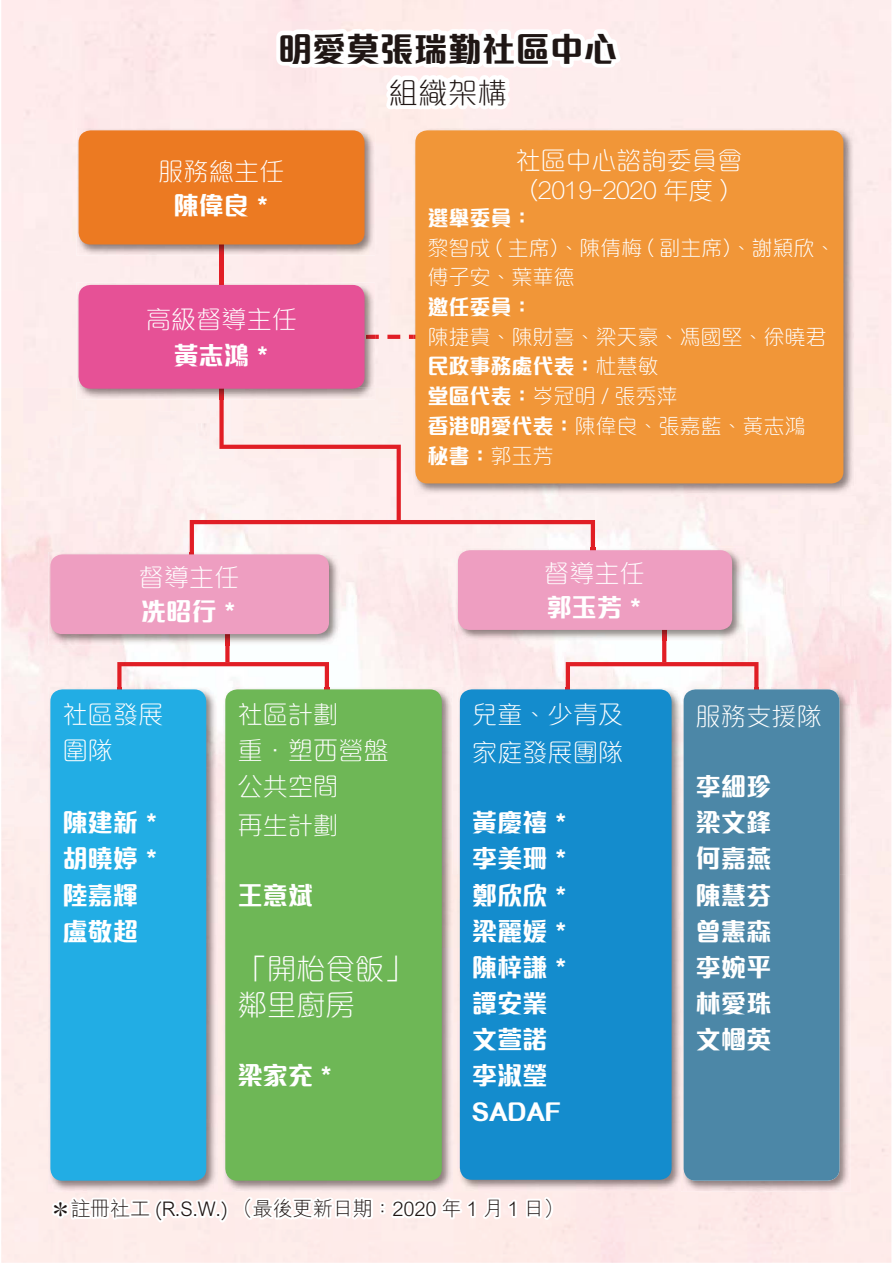
<style>
.page{position:relative;width:893px;height:1263px;background:#fff}
.page>*{position:absolute;margin:0;border:0;box-sizing:border-box;transform-origin:0 0}
.t1{font:33.9px "M Elle HK Xbold E Ten B5 H";color:#1f1614}
.t2{font:29.7px/36px "M Elle HK Light E Ten B5 H";letter-spacing:-.01em;color:#fff}
.t3{font:29.7px "M Elle HK Light E Ten B5 H";color:#1f1614}
.t4{font:25.5px/36px "M Elle HK Xbold E Ten B5 H";letter-spacing:-.01em;color:#fff}
.t5{font:25.5px/36.8px "M Elle HK Light E Ten B5 H";letter-spacing:-.01em;color:#fff}
.t6{font:21.15px/29.7px "M Elle HK Light E Ten B5 H";letter-spacing:-.01em;color:#fff}
.t7{font:21.15px "M Elle HK Xbold E Ten B5 H";letter-spacing:-.01em;color:#fff}
.t8{font:20.1px "M Hei HK Light E Ten B5 H";letter-spacing:-.01em;color:#1f1614}
.s1{font-family:"M Elle HK Light E Ten B5 H"}
.s2{font-family:"M Elle HK Xbold E Ten B5 H"}
</style>
<div class="page">
<img style="left:1px;top:458px;width:817px;height:277px">
<div style="left:1px;top:388px;width:412px;height:70px;background:#fdeeec"></div>
<div style="left:1px;top:735px;width:47px;height:140px;background:#feeeec"></div>
<img style="left:225px;top:645px;width:5px;height:17px">
<img style="left:662px;top:641px;width:4px;height:21px">
<img style="left:375px;top:335px;width:38px;height:4px">
<img style="left:190px;top:520px;width:405px;height:32px">
<img style="left:117px;top:662px;width:212px;height:25px">
<img style="left:566px;top:662px;width:192px;height:25px">
<img style="left:219px;top:256px;width:5px;height:27px">
<div style="left:219px;top:399px;width:182px;height:121px;background:#fdefed"></div>
<svg style="left:260px;top:0;width:367px;height:276px"></svg>
<img style="left:76px;top:128px;width:299px;height:128px">
<div style="left:79px;top:130px;width:285px;height:114px;background:#ec7a22;border-radius:12px"></div>
<img style="left:76px;top:283px;width:299px;height:116px">
<svg style="left:219px;top:389px;width:5px;height:10px"></svg>
<div style="left:79px;top:285px;width:285px;height:104px;background:#e65196;border-radius:12px"></div>
<img style="left:48px;top:552px;width:292px;height:93px">
<div style="left:50px;top:554px;width:279px;height:80px;background:#ee9ec1;border-radius:12px"></div>
<img style="left:48px;top:687px;width:169px;height:505px">
<div style="left:50px;top:689px;width:156px;height:492px;background:#22ade4;border-radius:12px"></div>
<img style="left:681px;top:687px;width:169px;height:505px">
<div style="left:684px;top:689px;width:155px;height:492px;background:#4c87a7;border-radius:12px"></div>
<img style="left:223px;top:687px;width:229px;height:505px">
<div style="left:225px;top:689px;width:217px;height:492px;background:#6eb756;border-radius:12px"></div>
<img style="left:458px;top:687px;width:224px;height:503px">
<div style="left:460px;top:689px;width:211px;height:491px;background:#148ccd;border-radius:12px"></div>
<img style="left:456px;top:548px;width:287px;height:93px">
<div style="left:458px;top:550px;width:274px;height:80px;background:#ee9ec1;border-radius:12px"></div>
<img style="left:413px;top:128px;width:441px;height:367px">
<div style="left:415px;top:130px;width:428px;height:353px;background:#f19638;border-radius:12px"></div>
<svg style="left:50px;top:1187px;width:180px;height:69px"></svg>
<svg style="left:241px;top:1193px;width:314px;height:31px"></svg>
<h1 class="t1" style="left:278px;top:36px;width:341px">明愛莫張瑞勤社區中心</h1>
<p class="t3" style="left:388px;top:81px;width:120px">組織架構</p>
<p class="t5" style="left:158px;top:157px;width:128px">服務總主任</p>
<p class="t4" style="left:173px;top:191px;width:98px">陳偉良 *</p>
<p class="t5" style="left:146px;top:304px;width:153px">高級督導主任</p>
<p class="t4" style="left:173px;top:340px;width:98px">黃志鴻 *</p>
<p class="t5" style="left:515px;top:149px;width:229px;line-height:29.7px;text-align:center">社區中心諮詢委員會(2019-2020 年度 )</p>
<p class="t7" style="left:427px;top:210px;width:107px">選舉委員：</p>
<p class="t6" style="left:427px;top:236px;width:410px">黎智成 ( 主席）、陳倩梅 ( 副主席）、謝穎欣、傅子安、葉華德</p>
<p class="t7" style="left:427px;top:299px;width:107px">邀任委員：</p>
<p class="t6" style="left:427px;top:325px;width:401px">陳捷貴、陳財喜、梁天豪、馮國堅、徐曉君</p>
<p class="t7" style="left:427px;top:359px;width:233px">民政事務處代表：<span class="s1">杜慧敏</span></p>
<p class="t6" style="left:427px;top:384px;width:380px"><span class="s2">堂區代表：</span>岑冠明 / 張秀萍<br><span class="s2">香港明愛代表：</span>陳偉良、張嘉藍、黃志鴻</p>
<p class="t7" style="left:427px;top:448px;width:128px">秘書：<span class="s1">郭玉芳</span></p>
<p class="t5" style="left:138px;top:563px;width:103px">督導主任</p>
<p class="t4" style="left:141px;top:597px;width:98px">冼昭行 *</p>
<p class="t5" style="left:62px;top:700px;width:103px;line-height:36px">社區發展圍隊</p>
<p class="t4" style="left:62px;top:808px;width:98px">陳建新 *胡曉婷 *陸嘉輝盧敬超</p>
<p class="t5" style="left:237px;top:700px;width:153px">社區計劃<br>重．塑西營盤公共空間<br>再生計劃</p>
<p class="t4" style="left:237px;top:880px;width:77px">王意斌</p>
<p class="t2" style="left:237px;top:955px;width:178px">「開枱食飯」鄰里廚房</p>
<p class="t4" style="left:237px;top:1061px;width:98px">梁家充 *</p>
<p class="t5" style="left:544px;top:558px;width:103px">督導主任</p>
<p class="t4" style="left:546px;top:593px;width:98px">郭玉芳 *</p>
<p class="t5" style="left:472px;top:699px;width:153px;line-height:38.2px">兒童、少青及家庭發展團隊</p>
<p class="t4" style="left:472px;top:808px;width:98px">黃慶禧 *李美珊 *鄭欣欣 *梁麗媛 *陳梓謙 *譚安業文萱諾李淑瑩<br>SADAF</p>
<p class="t5" style="left:696px;top:702px;width:128px">服務支援隊</p>
<p class="t4" style="left:696px;top:772px;width:77px;text-align:justify">李細珍梁文鋒何嘉燕陳慧芬曾憲森李婉平林愛珠文幗英</p>
<p class="t8" style="left:50px;top:1201px;width:515px">＊註冊社工 (R.S.W.) （最後更新日期：2020 年 1 月 1 日）</p>
</div>
